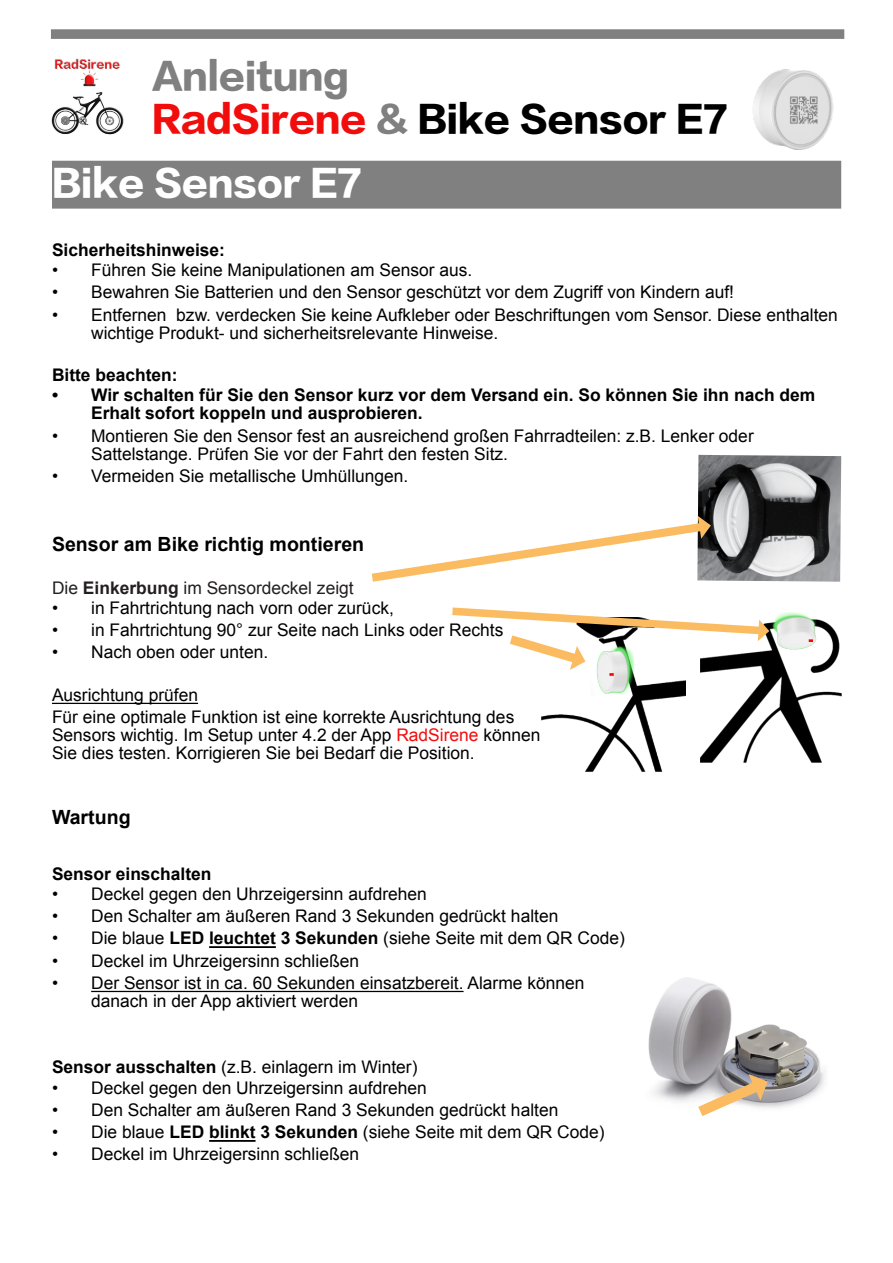
<style>
.page{position:relative;width:893px;height:1263px;background:#fff}
.page>*{position:absolute;margin:0;border:0;box-sizing:border-box;transform-origin:0 0}
.t1{font:34.8px/43.5px "FZLTTHB B51 0";color:#000}
.t2{font:34.8px "FZLTTHB B51 0";color:#fff}
.t3{font:700 19.65px "Arial";color:#000}
.t4{font:17.4px/18px "Arial";color:#000}
.t5{font:700 17.4px/18px "Arial";color:#000}
.t6{font:17.4px "Arial";color:#231f20}
.s1{color:#808080}
.s2{color:#f20d0d}
.s3{font-weight:700}
</style>
<div class="page">
<div style="left:52px;top:161px;width:789px;height:48px;background:#808080"></div>
<div style="left:51px;top:29px;width:793px;height:10px;background:#808080"></div>
<hr style="left:52px;top:703px;width:146px;height:1px;background:#000">
<hr style="left:209px;top:946px;width:67px;height:2px;background:#000">
<hr style="left:91px;top:991px;width:373px;height:1px;background:#000">
<hr style="left:209px;top:1140px;width:47px;height:2px;background:#000">
<img style="left:648px;top:977px;width:177px;height:131px">
<svg style="left:698px;top:1074px;width:70px;height:42px"></svg>
<img style="left:698px;top:455px;width:143px;height:127px">
<svg style="left:372px;top:516px;width:339px;height:66px"></svg>
<img style="left:701px;top:612px;width:140px;height:150px">
<img style="left:541px;top:670px;width:145px;height:101px">
<svg style="left:452px;top:607px;width:317px;height:63px"></svg>
<img style="left:741px;top:69px;width:100px;height:92px">
<img style="left:51px;top:58px;width:73px;height:77px">
<h1 class="t1" style="left:152px;top:54px;width:577px"><span class="s1">Anleitung<br></span><span class="s2">RadSirene</span> <span class="s1">&amp;</span> Bike Sensor E7</h1>
<h1 class="t2" style="left:52px;top:159px;width:311px">Bike Sensor E7</h1>
<p class="t5" style="left:52px;top:241px;width:175px">Sicherheitshinweise:</p>
<p class="t4" style="left:52px;top:261px;width:422px">• Führen Sie keine Manipulationen am Sensor aus.</p>
<p class="t4" style="left:52px;top:283px;width:684px">• Bewahren Sie Batterien und den Sensor geschützt vor dem Zugriff von Kindern auf!</p>
<p class="t4" style="left:91px;top:306px;width:748px;text-indent:-39px">• Entfernen bzw. verdecken Sie keine Aufkleber oder Beschriftungen vom Sensor. Diese enthalten wichtige Produkt- und sicherheitsrelevante Hinweise.</p>
<p class="t5" style="left:52px;top:366px;width:127px">Bitte beachten:</p>
<p class="t5" style="left:91px;top:386px;width:726px;text-indent:-39px">• Wir schalten für Sie den Sensor kurz vor dem Versand ein. So können Sie ihn nach dem<br>Erhalt sofort koppeln und ausprobieren.</p>
<p class="t4" style="left:91px;top:427px;width:664px;text-indent:-39px">• Montieren Sie den Sensor fest an ausreichend großen Fahrradteilen: z.B. Lenker oder<br>Sattelstange. Prüfen Sie vor der Fahrt den festen Sitz.</p>
<p class="t4" style="left:52px;top:467px;width:358px">• Vermeiden Sie metallische Umhüllungen.</p>
<p class="t3" style="left:52px;top:533px;width:314px">Sensor am Bike richtig montieren</p>
<p class="t6" style="left:52px;top:578px;width:303px">Die <span class="s3">Einkerbung</span> im Sensordeckel zeigt</p>
<p class="t4" style="left:52px;top:599px;width:343px">• in Fahrtrichtung nach vorn oder zurück,</p>
<p class="t4" style="left:52px;top:621px;width:453px">• in Fahrtrichtung 90° zur Seite nach Links oder Rechts</p>
<p class="t4" style="left:52px;top:643px;width:218px">• Nach oben oder unten.</p>
<p class="t4" style="left:52px;top:684px;width:464px;line-height:22.4px">Ausrichtung prüfen<br>Für eine optimale Funktion ist eine korrekte Ausrichtung des</p>
<p class="t4" style="left:52px;top:726px;width:490px">Sensors wichtig. Im Setup unter 4.2 der App <span class="s2">RadSirene</span> können<br>Sie dies testen. Korrigieren Sie bei Bedarf die Position.</p>
<p class="t3" style="left:52px;top:806px;width:80px">Wartung</p>
<p class="t5" style="left:52px;top:864px;width:161px">Sensor einschalten</p>
<p class="t4" style="left:52px;top:885px;width:376px">• Deckel gegen den Uhrzeigersinn aufdrehen</p>
<p class="t4" style="left:52px;top:907px;width:508px">• Den Schalter am äußeren Rand 3 Sekunden gedrückt halten</p>
<p class="t4" style="left:52px;top:929px;width:574px">• Die blaue <span class="s3">LED leuchtet 3 Sekunden</span> (siehe Seite mit dem QR Code)</p>
<p class="t4" style="left:52px;top:952px;width:309px">• Deckel im Uhrzeigersinn schließen</p>
<p class="t4" style="left:91px;top:974px;width:495px;text-indent:-39px">• Der Sensor ist in ca. 60 Sekunden einsatzbereit. Alarme können danach in der App aktiviert werden</p>
<p class="t4" style="left:52px;top:1058px;width:367px"><span class="s3">Sensor ausschalten</span> (z.B. einlagern im Winter)</p>
<p class="t4" style="left:52px;top:1078px;width:376px">• Deckel gegen den Uhrzeigersinn aufdrehen</p>
<p class="t4" style="left:52px;top:1101px;width:508px">• Den Schalter am äußeren Rand 3 Sekunden gedrückt halten</p>
<p class="t4" style="left:52px;top:1123px;width:554px">• Die blaue <span class="s3">LED blinkt 3 Sekunden</span> (siehe Seite mit dem QR Code)</p>
<p class="t4" style="left:52px;top:1145px;width:309px">• Deckel im Uhrzeigersinn schließen</p>
</div>
